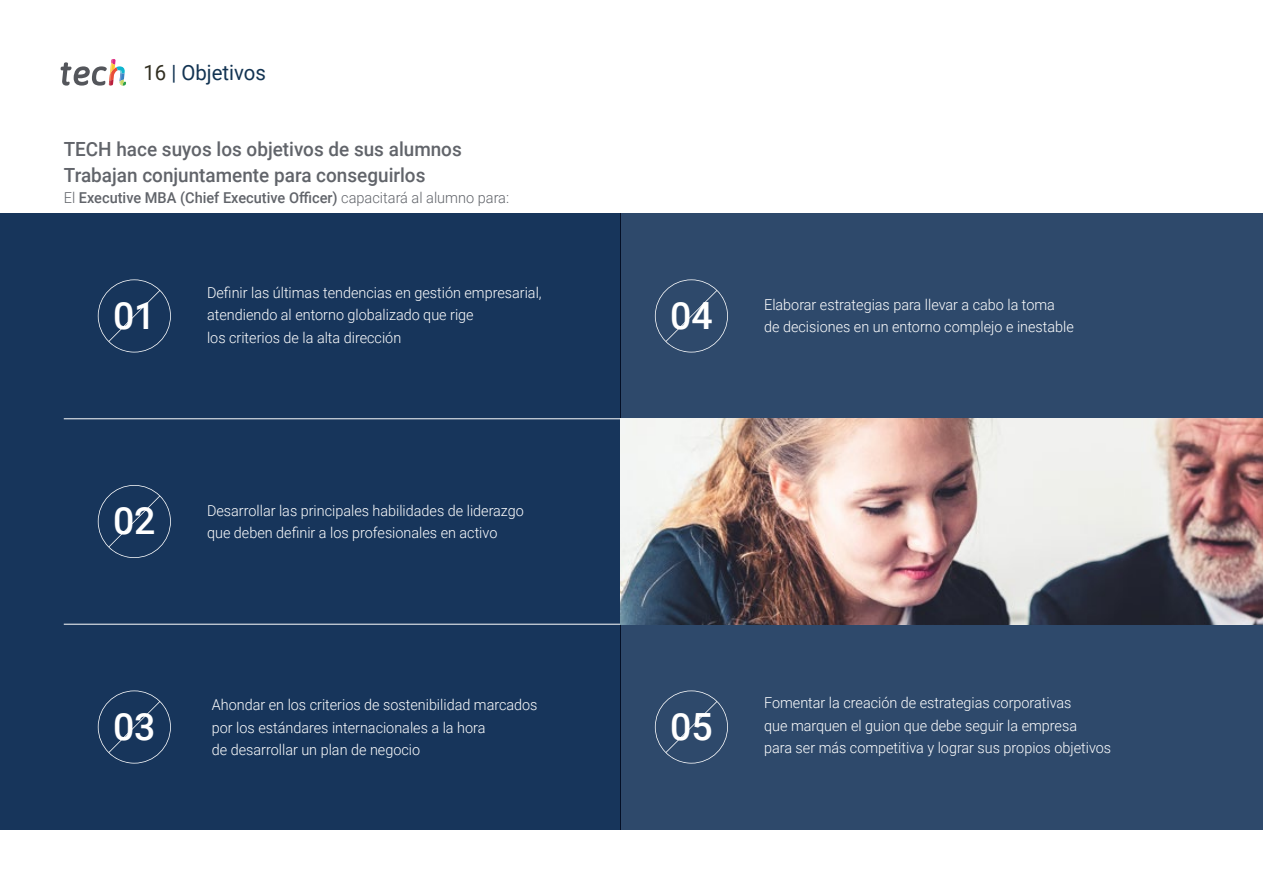
<style>
.page{position:relative;width:1263px;height:893px;background:#fff}
.page>*{position:absolute;margin:0;border:0;box-sizing:border-box;transform-origin:0 0}
.t1{font:500 37.5px "Roboto";color:#fff}
.t2{font:21px "Roboto";color:#123352}
.t3{font:500 19.5px/25.5px "Roboto";color:#61646a}
.t4{font:300 15px/22.5px "Roboto";color:#fff;scale:.96 1}
.t5{font:500 15px "Roboto";color:#61646a}
.s1{color:#312e20}
.s2{font-weight:300}
</style>
<div class="page">
<div style="left:0;top:213px;width:621px;height:617px;background:#17355b"></div>
<div style="left:621px;top:213px;width:642px;height:617px;background:#2e496b"></div>
<svg style="left:98px;top:279px;width:73px;height:73px"></svg>
<svg style="left:98px;top:485px;width:73px;height:73px"></svg>
<svg style="left:98px;top:690px;width:73px;height:73px"></svg>
<svg style="left:655px;top:279px;width:73px;height:73px"></svg>
<hr style="left:64px;top:419px;width:1199px;height:1px;background:#fff">
<hr style="left:64px;top:624px;width:1199px;height:1px;background:#fff">
<img style="left:621px;top:419px;width:642px;height:205px">
<svg style="left:655px;top:690px;width:73px;height:73px"></svg>
<svg style="left:61px;top:59px;width:65px;height:27px"></svg>
<h2 class="t2" style="left:144px;top:57px;width:124px"><span class="s1">16</span> | Objetivos</h2>
<h3 class="t3" style="left:64px;top:136px;width:400px">TECH hace suyos los objetivos de sus alumnos<br>Trabajan conjuntamente para conseguirlos</h3>
<p class="t5" style="left:64px;top:188px;width:447px"><span class="s2">El</span> Executive MBA (Chief Executive Officer) <span class="s2">capacitará al alumno para:</span></p>
<h1 class="t1" style="left:113px;top:289px;width:44px">01</h1>
<p class="t4" style="left:207px;top:280px;width:350px">Definir las últimas tendencias en gestión empresarial, atendiendo al entorno globalizado que rige<br>los criterios de la alta dirección</p>
<h1 class="t1" style="left:113px;top:495px;width:44px">02</h1>
<p class="t4" style="left:207px;top:499px;width:332px">Desarrollar las principales habilidades de liderazgo que deben definir a los profesionales en activo</p>
<h1 class="t1" style="left:113px;top:700px;width:44px">03</h1>
<p class="t4" style="left:212px;top:693px;width:341px">Ahondar en los criterios de sostenibilidad marcados por los estándares internacionales a la hora<br>de desarrollar un plan de negocio</p>
<h1 class="t1" style="left:670px;top:289px;width:44px">04</h1>
<p class="t4" style="left:764px;top:292px;width:324px">Elaborar estrategias para llevar a cabo la toma de decisiones en un entorno complejo e inestable</p>
<h1 class="t1" style="left:670px;top:700px;width:44px">05</h1>
<p class="t4" style="left:764px;top:691px;width:363px">Fomentar la creación de estrategias corporativas<br>que marquen el guion que debe seguir la empresa<br>para ser más competitiva y lograr sus propios objetivos</p>
</div>
